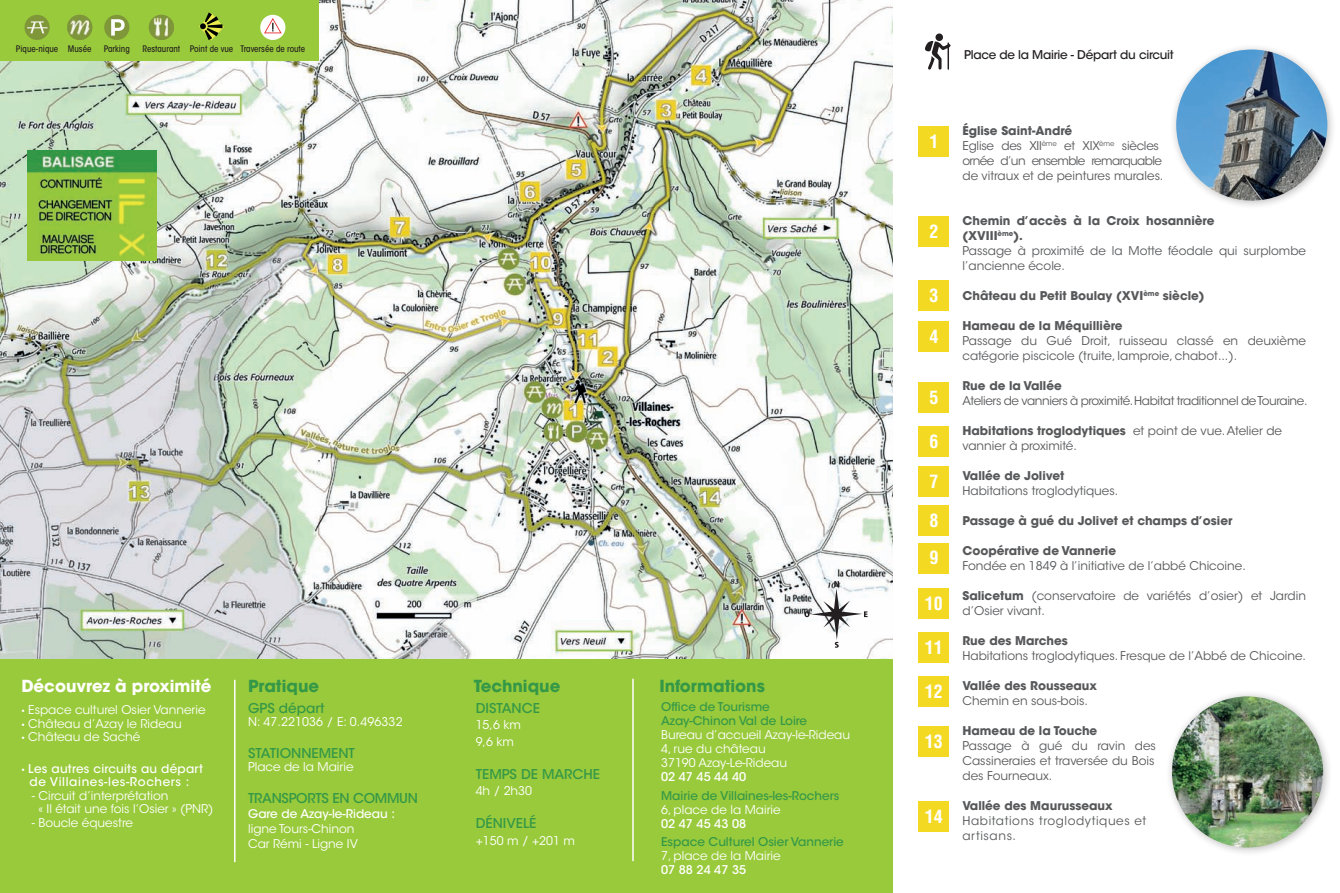
<style>
.page{position:relative;width:1340px;height:893px;background:#fff}
.page>*{position:absolute;margin:0;border:0;box-sizing:border-box;transform-origin:0 0}
.t1{font:700 condensed 18px/38.4px "Helvetica LT Std";color:#fff;text-align:justify}
.t2{font:700 16.5px "ITC Avant Garde Std";color:#359847}
.t3{font:700 16.5px "ITC Avant Garde Std";color:#fff}
.t4{font:500 13.5px "ITC Avant Garde Std";color:#359847}
.t5{font:500 13.5px "ITC Avant Garde Std";letter-spacing:-.02em;color:#359847}
.t6{font:12px/15px "ITC Avant Garde Std";color:#57585a}
.t7{font:12px/14px "ITC Avant Garde Std";color:#fff}
.t8{font:700 12px "ITC Avant Garde Std";color:#57585a}
.t9{font:12px/15px "ITC Avant Garde Std";letter-spacing:-.02em;color:#57585a}
.t10{font:500 12px/14px "ITC Avant Garde Std";color:#359847}
.t11{font:500 12px/13.5px "ITC Avant Garde Std";letter-spacing:.02em;color:#fff;text-align:center}
.t12{font:12px "ITC Avant Garde Std";letter-spacing:-.03em;color:#57585a}
.t13{font:12px/15px "ITC Avant Garde Std";letter-spacing:.05em;color:#57585a}
.t14{font:500 12px "ITC Avant Garde Std";letter-spacing:-.02em;color:#231f20}
.t15{font:500 12px "ITC Avant Garde Std";color:#fff}
.t16{font:500 condensed 9px "ITC Avant Garde Std";color:#231f20}
.s1{font-family:"Montserrat"}
.s2{font-family:"Montserrat";font-weight:400}
.s3{font-weight:700}
</style>
<div class="page">
<img style="left:0;top:0;width:893px;height:659px">
<div style="left:0;top:659px;width:893px;height:234px;background:#99ca3b"></div>
<div style="left:0;top:0;width:318px;height:60px;background:#99ca3b"></div>
<svg style="left:804px;top:581px;width:63px;height:67px"></svg>
<hr style="left:234px;top:680px;width:1px;height:182px;background:#fff">
<hr style="left:632px;top:679px;width:1px;height:182px;background:#fff">
<div style="left:918px;top:127px;width:31px;height:30px;background:#f4d923"></div>
<div style="left:918px;top:216px;width:31px;height:31px;background:#f4d923"></div>
<div style="left:918px;top:382px;width:31px;height:30px;background:#f4d923"></div>
<div style="left:1169px;top:43px;width:167px;height:167px;background:#231f20;opacity:.3"></div>
<img style="left:1176px;top:50px;width:151px;height:151px;border-radius:76px">
<div style="left:935px;top:34px;width:8px;height:7px;background:#231f20;border-radius:50%"></div>
<svg style="left:925px;top:41px;width:25px;height:29px"></svg>
<div style="left:918px;top:280px;width:31px;height:31px;background:#f4d923"></div>
<div style="left:918px;top:321px;width:31px;height:31px;background:#f4d923"></div>
<div style="left:918px;top:426px;width:31px;height:31px;background:#f4d923"></div>
<div style="left:25px;top:15px;width:25px;height:25px;background:#809739;border-radius:50%"></div>
<svg style="left:27px;top:21px;width:21px;height:12px"></svg>
<img style="left:67px;top:15px;width:25px;height:25px;border-radius:13px">
<div style="left:104px;top:15px;width:25px;height:25px;background:#809739;border-radius:50%"></div>
<svg style="left:111px;top:19px;width:14px;height:17px"></svg>
<img style="left:27px;top:151px;width:130px;height:110px">
<div style="left:918px;top:466px;width:31px;height:31px;background:#f4d923"></div>
<div style="left:918px;top:505px;width:31px;height:31px;background:#f4d923"></div>
<div style="left:918px;top:543px;width:31px;height:30px;background:#f4d923"></div>
<div style="left:918px;top:588px;width:31px;height:31px;background:#f4d923"></div>
<div style="left:918px;top:632px;width:31px;height:31px;background:#f4d923"></div>
<div style="left:918px;top:676px;width:31px;height:31px;background:#f4d923"></div>
<div style="left:918px;top:726px;width:31px;height:31px;background:#f4d923"></div>
<div style="left:918px;top:801px;width:31px;height:31px;background:#f4d923"></div>
<svg style="left:199px;top:12px;width:25px;height:28px"></svg>
<div style="left:260px;top:15px;width:25px;height:25px;background:#fff;border-radius:50%"></div>
<svg style="left:264px;top:18px;width:18px;height:15px"></svg>
<img style="left:149px;top:15px;width:25px;height:25px;border-radius:13px">
<div style="left:1165px;top:690px;width:167px;height:167px;background:#231f20;opacity:.3"></div>
<img style="left:1171px;top:696px;width:152px;height:151px;border-radius:76px">
<p class="t16" style="left:16px;top:44px;width:77px">Pique-nique Musée</p>
<p class="t16" style="left:104px;top:44px;width:28px">Parking</p>
<p class="t16" style="left:142px;top:44px;width:164px">Restaurant Point de vue Traversée de route</p>
<h2 class="t3" style="left:21px;top:675px;width:191px">Découvrez à proximité</h2>
<h2 class="t2" style="left:248px;top:675px;width:72px">Pratique</h2>
<h2 class="t2" style="left:474px;top:675px;width:88px">Technique</h2>
<h2 class="t2" style="left:659px;top:675px;width:107px">Informations</h2>
<p class="t7" style="left:21px;top:703px;width:186px"><span class="s1">•</span> Espace culturel Osier Vannerie</p>
<p class="t7" style="left:21px;top:716px;width:162px"><span class="s1">•</span> Château d’Azay le Rideau</p>
<p class="t7" style="left:21px;top:730px;width:121px"><span class="s1">•</span> Château de Saché</p>
<p class="t11" style="left:21px;top:762px;width:183px"><span class="s2">•</span> Les autres circuits au départ de Villaines-les-Rochers :</p>
<p class="t7" style="left:39px;top:789px;width:176px;line-height:13.5px;text-indent:-7px">- Circuit d’interprétation<br>« Il était une fois l’Osier » (PNR)</p>
<p class="t7" style="left:32px;top:815px;width:103px">- Boucle équestre</p>
<p class="t4" style="left:248px;top:699px;width:78px">GPS départ</p>
<p class="t7" style="left:248px;top:715px;width:156px">N: 47.221036 / E: 0.496332</p>
<p class="t4" style="left:248px;top:744px;width:108px">STATIONNEMENT</p>
<p class="t7" style="left:248px;top:760px;width:107px">Place de la Mairie</p>
<p class="t5" style="left:248px;top:789px;width:171px">TRANSPORTS EN COMMUN</p>
<p class="t15" style="left:248px;top:806px;width:148px">Gare de Azay-le-Rideau :</p>
<p class="t7" style="left:248px;top:821px;width:111px;line-height:15px">ligne Tours-Chinon<br>Car Rémi - Ligne IV</p>
<p class="t4" style="left:475px;top:699px;width:66px">DISTANCE</p>
<p class="t7" style="left:475px;top:717px;width:47px;line-height:16.5px">15,6 km<br>9,6 km</p>
<p class="t4" style="left:475px;top:765px;width:126px">TEMPS DE MARCHE</p>
<p class="t7" style="left:475px;top:784px;width:58px">4h / 2h30</p>
<p class="t4" style="left:475px;top:815px;width:62px">DÉNIVELÉ</p>
<p class="t7" style="left:475px;top:833px;width:101px">+150 m / +201 m</p>
<p class="t10" style="left:661px;top:700px;width:147px">Office de Tourisme<br>Azay-Chinon Val de Loire</p>
<p class="t7" style="left:661px;top:728px;width:190px">Bureau d’accueil Azay-le-Rideau<br>4, rue du château<br>37190 Azay-Le-Rideau</p>
<p class="t11" style="left:661px;top:770px;width:86px">02 47 45 44 40</p>
<p class="t10" style="left:661px;top:788px;width:180px">Mairie de Villaines-les-Rochers</p>
<p class="t7" style="left:661px;top:802px;width:121px">6, place de la Mairie</p>
<p class="t11" style="left:661px;top:817px;width:86px">02 47 45 43 08</p>
<p class="t10" style="left:661px;top:835px;width:184px">Espace Culturel Osier Vannerie</p>
<p class="t7" style="left:661px;top:849px;width:121px">7, place de la Mairie</p>
<p class="t11" style="left:661px;top:863px;width:86px">07 88 24 47 35</p>
<p class="t14" style="left:964px;top:47px;width:211px">Place de la Mairie - Départ du circuit</p>
<h1 class="t1" style="left:929px;top:123px;width:10px">1</h1>
<h1 class="t1" style="left:929px;top:212px;width:10px">2</h1>
<h1 class="t1" style="left:929px;top:276px;width:10px">3</h1>
<h1 class="t1" style="left:929px;top:317px;width:10px">4</h1>
<h1 class="t1" style="left:929px;top:378px;width:10px">5</h1>
<h1 class="t1" style="left:929px;top:422px;width:10px">6</h1>
<h1 class="t1" style="left:929px;top:462px;width:10px">7<br>8<br>9</h1>
<h1 class="t1" style="left:924px;top:584px;width:19px">10</h1>
<h1 class="t1" style="left:924px;top:628px;width:19px">11</h1>
<h1 class="t1" style="left:924px;top:672px;width:19px">12</h1>
<h1 class="t1" style="left:924px;top:722px;width:19px">13</h1>
<h1 class="t1" style="left:924px;top:798px;width:19px">14</h1>
<p class="t9" style="left:962px;top:124px;width:202px"><span class="s3">Église Saint-André<br></span>Eglise des XII<sup>ème</sup> et XIX<sup>ème</sup> siècles ornée d’un ensemble remarquable de vitraux et de peintures murales.</p>
<p class="t6" style="left:962px;top:214px;width:345px"><span class="s3">Chemin d’accès à la Croix hosannière<br>(XVIII</span><sup>ème</sup><span class="s3">).<br></span>Passage à proximité de la Motte féodale qui surplombe l’ancienne école.</p>
<p class="t8" style="left:962px;top:288px;width:244px">Château du Petit Boulay (XVI<sup>ème</sup> siècle)</p>
<p class="t8" style="left:962px;top:318px;width:162px">Hameau de la Méquillière</p>
<p class="t6" style="left:962px;top:334px;width:345px">Passage du Gué Droit, ruisseau classé en deuxième catégorie piscicole (truite, lamproie, chabot...).</p>
<p class="t8" style="left:962px;top:378px;width:101px">Rue de la Vallée</p>
<p class="t12" style="left:962px;top:394px;width:346px">Ateliers de vanniers à proximité. Habitat traditionnel de Touraine.</p>
<p class="t6" style="left:962px;top:424px;width:321px"><span class="s3">Habitations troglodytiques</span> et point de vue. Atelier de vannier à proximité.</p>
<p class="t8" style="left:962px;top:468px;width:104px">Vallée de Jolivet</p>
<p class="t6" style="left:962px;top:484px;width:157px">Habitations troglodytiques.</p>
<p class="t8" style="left:962px;top:513px;width:271px">Passage à gué du Jolivet et champs d’osier</p>
<p class="t8" style="left:962px;top:543px;width:155px">Coopérative de Vannerie</p>
<p class="t6" style="left:962px;top:559px;width:285px">Fondée en 1849 à l’initiative de l’abbé Chicoine.</p>
<p class="t6" style="left:962px;top:589px;width:345px"><span class="s3">Salicetum</span> (conservatoire de variétés d’osier) et Jardin d’Osier vivant.</p>
<p class="t8" style="left:962px;top:633px;width:107px">Rue des Marches</p>
<p class="t6" style="left:962px;top:649px;width:345px">Habitations troglodytiques. Fresque de l’Abbé de Chicoine.</p>
<p class="t8" style="left:962px;top:678px;width:136px">Vallée des Rousseaux</p>
<p class="t6" style="left:962px;top:694px;width:127px">Chemin en sous-bois.</p>
<p class="t8" style="left:962px;top:723px;width:136px">Hameau de la Touche</p>
<p class="t6" style="left:962px;top:739px;width:195px">Passage à gué du ravin des<br>Cassineraies et traversée du Bois des Fourneaux.</p>
<p class="t8" style="left:962px;top:798px;width:152px">Vallée des Maurusseaux</p>
<p class="t13" style="left:962px;top:814px;width:185px">Habitations troglodytiques et artisans.</p>
</div>
